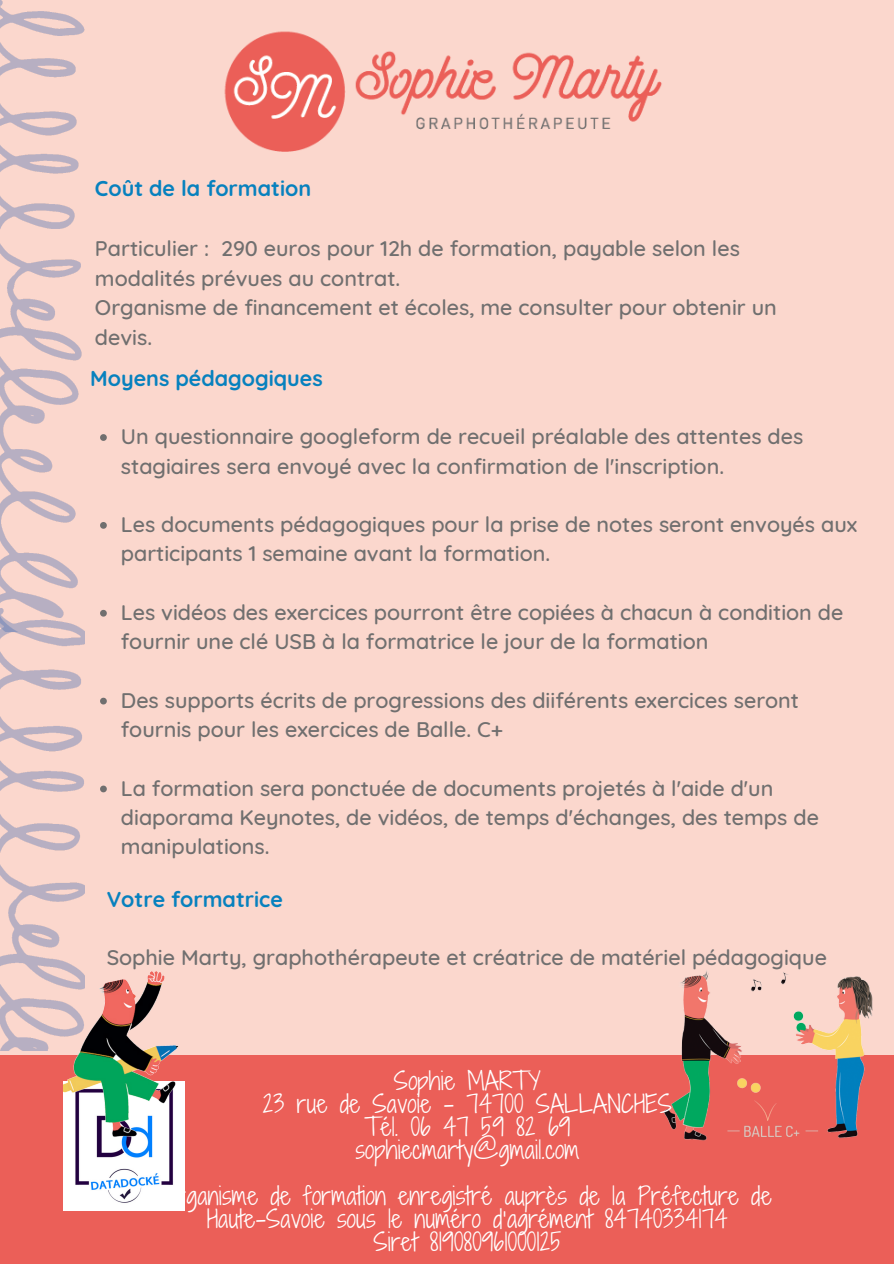
<style>
.page{position:relative;width:894px;height:1264px;background:#fff}
.page>*{position:absolute;margin:0;border:0;box-sizing:border-box;transform-origin:0 0}
.t1{font:23.85px/23.1px "Shadows Into Light Two";letter-spacing:.01em;color:#fff;text-align:center}
.t2{font:500 21.6px/29.2px "Quicksand";color:#706f6f}
.t3{font:700 21.6px "Quicksand";color:#0781be}
</style>
<div class="page">
<div style="left:0;top:0;width:893px;height:1263px;background:#fbd7cd"></div>
<img style="left:0;top:0;width:84px;height:608px">
<img style="left:0;top:608px;width:84px;height:442px">
<img style="left:224px;top:31px;width:438px;height:121px">
<div style="left:0;top:1055px;width:893px;height:208px;background:#eb5f58"></div>
<img style="left:663px;top:970px;width:209px;height:170px">
<img style="left:64px;top:1145px;width:120px;height:65px">
<img style="left:63px;top:964px;width:121px;height:181px">
<svg style="left:100px;top:434px;width:7px;height:7px"></svg>
<svg style="left:100px;top:522px;width:7px;height:6px"></svg>
<svg style="left:100px;top:610px;width:7px;height:6px"></svg>
<svg style="left:100px;top:697px;width:7px;height:7px"></svg>
<svg style="left:100px;top:785px;width:7px;height:7px"></svg>
<p class="t3" style="left:95px;top:174px;width:218px">Coût de la formation</p>
<p class="t2" style="left:95px;top:233px;width:646px;line-height:29.8px">Particulier : 290 euros pour 12h de formation, payable selon les modalités prévues au contrat.</p>
<p class="t2" style="left:95px;top:292px;width:683px;line-height:29.8px">Organisme de financement et écoles, me consulter pour obtenir un devis.</p>
<p class="t3" style="left:90px;top:364px;width:234px">Moyens pédagogiques</p>
<p class="t2" style="left:121px;top:421px;width:683px">Un questionnaire googleform de recueil préalable des attentes des stagiaires sera envoyé avec la confirmation de l'inscription.</p>
<p class="t2" style="left:121px;top:509px;width:737px">Les documents pédagogiques pour la prise de notes seront envoyés aux participants 1 semaine avant la formation.</p>
<p class="t2" style="left:121px;top:597px;width:723px">Les vidéos des exercices pourront être copiées à chacun à condition de fournir une clé USB à la formatrice le jour de la formation</p>
<p class="t2" style="left:121px;top:685px;width:679px">Des supports écrits de progressions des diiférents exercices seront fournis pour les exercices de Balle. C+</p>
<p class="t2" style="left:121px;top:773px;width:699px">La formation sera ponctuée de documents projetés à l'aide d'un diaporama Keynotes, de vidéos, de temps d'échanges, des temps de manipulations.</p>
<p class="t3" style="left:107px;top:885px;width:177px">Votre formatrice</p>
<p class="t2" style="left:107px;top:942px;width:721px">Sophie Marty, graphothérapeute et créatrice de matériel pédagogique</p>
<p class="t1" style="left:394px;top:1068px;width:148px">Sophie MARTY</p>
<p class="t1" style="left:263px;top:1091px;width:410px">23 rue de Savoie - 74700 SALLANCHES</p>
<p class="t1" style="left:364px;top:1114px;width:207px">Tél. 06 47 59 82 69</p>
<p class="t1" style="left:355px;top:1137px;width:225px">sophiecmarty@gmail.com</p>
<p class="t1" style="left:163px;top:1183px;width:609px">Organisme de formation enregistré auprès de la Préfecture de<br>Haute-Savoie sous le numéro d’agrément 84740334174</p>
<p class="t1" style="left:373px;top:1229px;width:189px">Siret 819080961000125</p>
</div>
